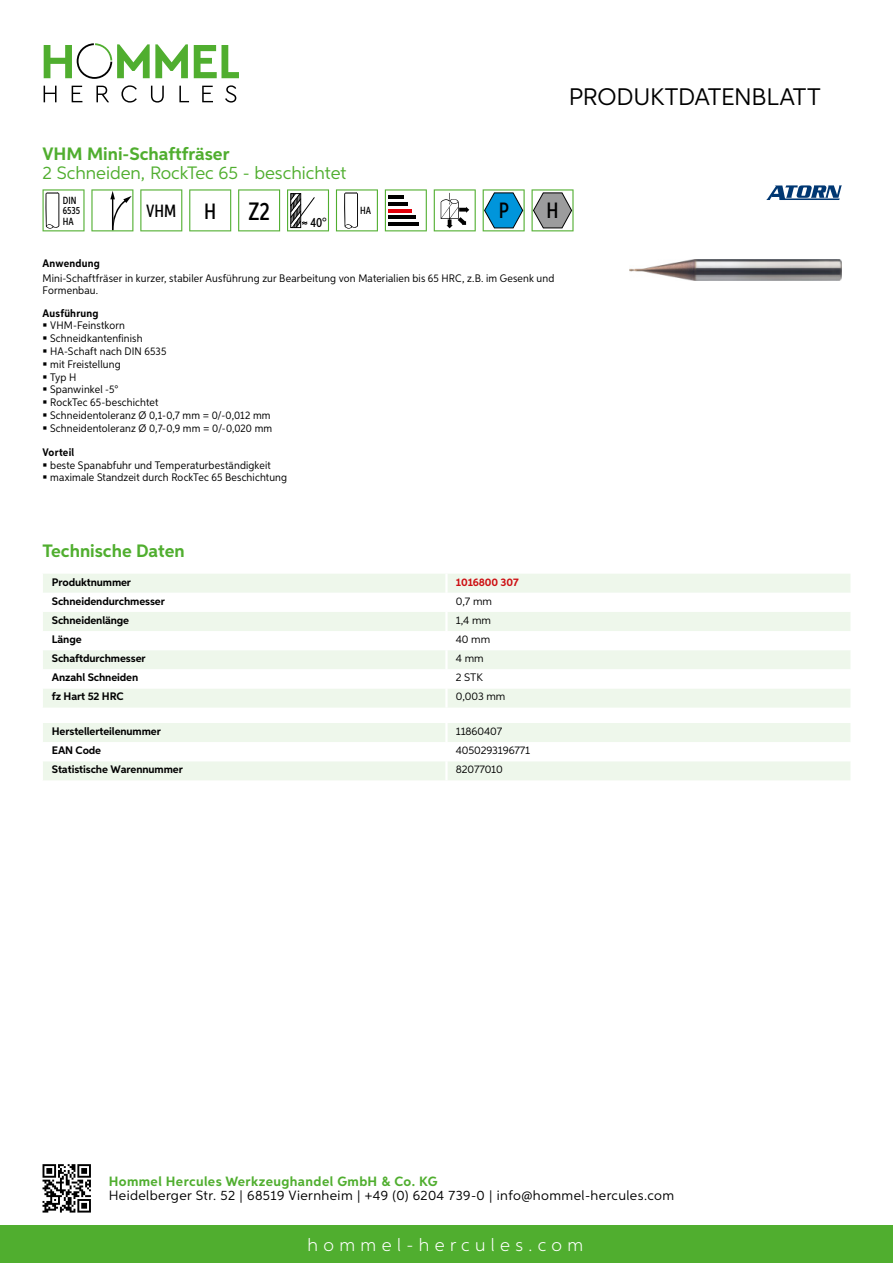
<style>
.page{position:relative;width:893px;height:1263px;background:#fff}
.page>*{position:absolute;margin:0;border:0;box-sizing:border-box;transform-origin:0 0}
.t1{font:500 25.2px "Aspira XX Nar";color:#000}
.t2{font:24px "Aspira";letter-spacing:-.01em;color:#000}
.t3{font:500 22.2px "Aspira XX Nar";color:#000}
.t4{font:700 18px "Aspira";color:#50ae2f}
.t5{font:18px "Aspira";color:#50ae2f}
.t6{font:300 18px "Aspira";letter-spacing:.3em;color:#fff}
.t7{font:500 17.85px "Aspira XX Nar";color:#000}
.t8{font:13.5px "Aspira";letter-spacing:.03em;color:#000}
.t9{font:700 13.5px "Aspira";letter-spacing:.03em;color:#50ae2f}
.t10{font:500 13.35px "Aspira XX Nar";color:#000}
.t11{font:10.95px/12.8px "Aspira Nar";letter-spacing:.015em;color:#000}
.t12{font:700 10.95px "Aspira";letter-spacing:-.01em;color:#000}
.t13{font:10.95px "Aspira";letter-spacing:-.01em;color:#000}
.t14{font:700 10.95px "Aspira Nar";letter-spacing:.02em;color:#000}
.t15{font:700 10.95px "Aspira";letter-spacing:-.01em;color:#cd1013}
.t16{font:500 10.35px/10.4px "Aspira XX Nar";color:#000}
.s1{font-size:22.2px}
</style>
<div class="page">
<div style="left:0;top:1226px;width:893px;height:37px;background:#50ae2f"></div>
<svg style="left:43px;top:1164px;width:48px;height:48px"></svg>
<svg style="left:194px;top:45px;width:45px;height:33px"></svg>
<svg style="left:44px;top:43px;width:144px;height:36px"></svg>
<svg style="left:44px;top:86px;width:13px;height:16px"></svg>
<svg style="left:72px;top:86px;width:10px;height:16px"></svg>
<svg style="left:96px;top:86px;width:13px;height:16px"></svg>
<svg style="left:121px;top:85px;width:16px;height:18px"></svg>
<svg style="left:151px;top:86px;width:13px;height:17px"></svg>
<svg style="left:179px;top:86px;width:10px;height:16px"></svg>
<svg style="left:202px;top:86px;width:11px;height:16px"></svg>
<svg style="left:225px;top:85px;width:11px;height:18px"></svg>
<div style="left:43px;top:574px;width:807px;height:134px;background:#eef7eb"></div>
<svg style="left:43px;top:593px;width:807px;height:95px"></svg>
<hr style="left:445px;top:574px;width:3px;height:19px;background:#fff">
<hr style="left:445px;top:593px;width:3px;height:19px;background:#fff">
<hr style="left:445px;top:612px;width:3px;height:19px;background:#fff">
<hr style="left:445px;top:631px;width:3px;height:19px;background:#fff">
<hr style="left:445px;top:650px;width:3px;height:19px;background:#fff">
<hr style="left:445px;top:669px;width:3px;height:19px;background:#fff">
<hr style="left:445px;top:688px;width:3px;height:20px;background:#fff">
<svg style="left:43px;top:723px;width:807px;height:57px"></svg>
<hr style="left:445px;top:761px;width:3px;height:19px;background:#fff">
<svg style="left:43px;top:189px;width:42px;height:42px"></svg>
<svg style="left:91px;top:189px;width:42px;height:42px"></svg>
<svg style="left:140px;top:189px;width:42px;height:42px"></svg>
<svg style="left:189px;top:189px;width:42px;height:42px"></svg>
<svg style="left:238px;top:189px;width:42px;height:42px"></svg>
<svg style="left:287px;top:189px;width:42px;height:42px"></svg>
<svg style="left:336px;top:189px;width:42px;height:42px"></svg>
<svg style="left:385px;top:189px;width:42px;height:42px"></svg>
<hr style="left:388px;top:196px;width:16px;height:3px;background:#000">
<hr style="left:388px;top:202px;width:20px;height:4px;background:#000">
<hr style="left:388px;top:209px;width:23px;height:3px;background:#e3000b">
<hr style="left:388px;top:216px;width:27px;height:3px;background:#000">
<hr style="left:388px;top:222px;width:31px;height:4px;background:#000">
<svg style="left:434px;top:189px;width:42px;height:42px"></svg>
<svg style="left:483px;top:189px;width:42px;height:42px"></svg>
<svg style="left:532px;top:189px;width:42px;height:42px"></svg>
<img style="left:629px;top:259px;width:213px;height:21px">
<svg style="left:766px;top:185px;width:76px;height:15px"></svg>
<h2 class="t2" style="left:569px;top:82px;width:253px">Produktdatenblatt</h2>
<h3 class="t4" style="left:43px;top:142px;width:188px">VHM Mini-Schaftfräser</h3>
<h3 class="t5" style="left:43px;top:162px;width:305px">2 Schneiden, RockTec 65 - beschichtet</h3>
<p class="t16" style="left:63px;top:195px;width:19px">DIN<br>6535<br>HA</p>
<h3 class="t7" style="left:146px;top:200px;width:72px">VHM <span class="s1">H</span></h3>
<h1 class="t1" style="left:248px;top:196px;width:23px">Z2</h1>
<p class="t10" style="left:310px;top:215px;width:18px">40°</p>
<p class="t16" style="left:360px;top:205px;width:12px">HA</p>
<h3 class="t3" style="left:499px;top:197px;width:12px">P</h3>
<h3 class="t3" style="left:546px;top:197px;width:14px">H</h3>
<p class="t14" style="left:43px;top:257px;width:59px">Anwendung</p>
<p class="t11" style="left:43px;top:273px;width:513px;line-height:12px">Mini-Schaftfräser in kurzer, stabiler Ausführung zur Bearbeitung von Materialien bis 65 HRC, z.B. im Gesenk und<br>Formenbau.</p>
<p class="t14" style="left:43px;top:306px;width:58px">Ausführung</p>
<p class="t11" style="left:50px;top:319px;width:224px">VHM-Feinstkorn<br>Schneidkantenfinish<br>HA-Schaft nach DIN 6535<br>mit Freistellung<br>Typ H<br>Spanwinkel -5°<br>RockTec 65-beschichtet<br>Schneidentoleranz Ø 0,1-0,7 mm = 0/-0,012 mm<br>Schneidentoleranz Ø 0,7-0,9 mm = 0/-0,020 mm</p>
<p class="t14" style="left:43px;top:445px;width:33px">Vorteil</p>
<p class="t11" style="left:50px;top:458px;width:239px">beste Spanabfuhr und Temperaturbeständigkeit maximale Standzeit durch RockTec 65 Beschichtung</p>
<h3 class="t4" style="left:43px;top:539px;width:144px">Technische Daten</h3>
<p class="t12" style="left:52px;top:575px;width:81px">Produktnummer</p>
<p class="t15" style="left:456px;top:575px;width:64px">1016800 307</p>
<p class="t12" style="left:52px;top:594px;width:115px">Schneidendurchmesser</p>
<p class="t13" style="left:456px;top:594px;width:38px">0,7 mm</p>
<p class="t12" style="left:52px;top:613px;width:79px">Schneidenlänge</p>
<p class="t13" style="left:456px;top:613px;width:37px">1,4 mm</p>
<p class="t12" style="left:52px;top:632px;width:31px">Länge</p>
<p class="t13" style="left:456px;top:632px;width:36px">40 mm</p>
<p class="t12" style="left:52px;top:652px;width:95px">Schaftdurchmesser</p>
<p class="t13" style="left:456px;top:652px;width:29px">4 mm</p>
<p class="t12" style="left:52px;top:671px;width:88px">Anzahl Schneiden</p>
<p class="t13" style="left:456px;top:671px;width:22px">2 STK</p>
<p class="t12" style="left:52px;top:690px;width:73px">fz Hart 52 HRC</p>
<p class="t13" style="left:456px;top:690px;width:51px">0,003 mm</p>
<p class="t12" style="left:52px;top:724px;width:111px">Herstellerteilenummer</p>
<p class="t13" style="left:456px;top:724px;width:48px">11860407</p>
<p class="t12" style="left:52px;top:743px;width:51px">EAN Code</p>
<p class="t13" style="left:456px;top:744px;width:76px">4050293196771</p>
<p class="t12" style="left:52px;top:763px;width:132px">Statistische Warennummer</p>
<p class="t13" style="left:456px;top:763px;width:49px">82077010</p>
<p class="t9" style="left:109px;top:1172px;width:330px">Hommel Hercules Werkzeughandel GmbH &amp; Co. KG</p>
<p class="t8" style="left:109px;top:1187px;width:567px">Heidelberger Str. 52 | 68519 Viernheim | +49 (0) 6204 739-0 | info@hommel-hercules.com</p>
<h3 class="t6" style="left:307px;top:1234px;width:277px">hommel-hercules.com</h3>
</div>
